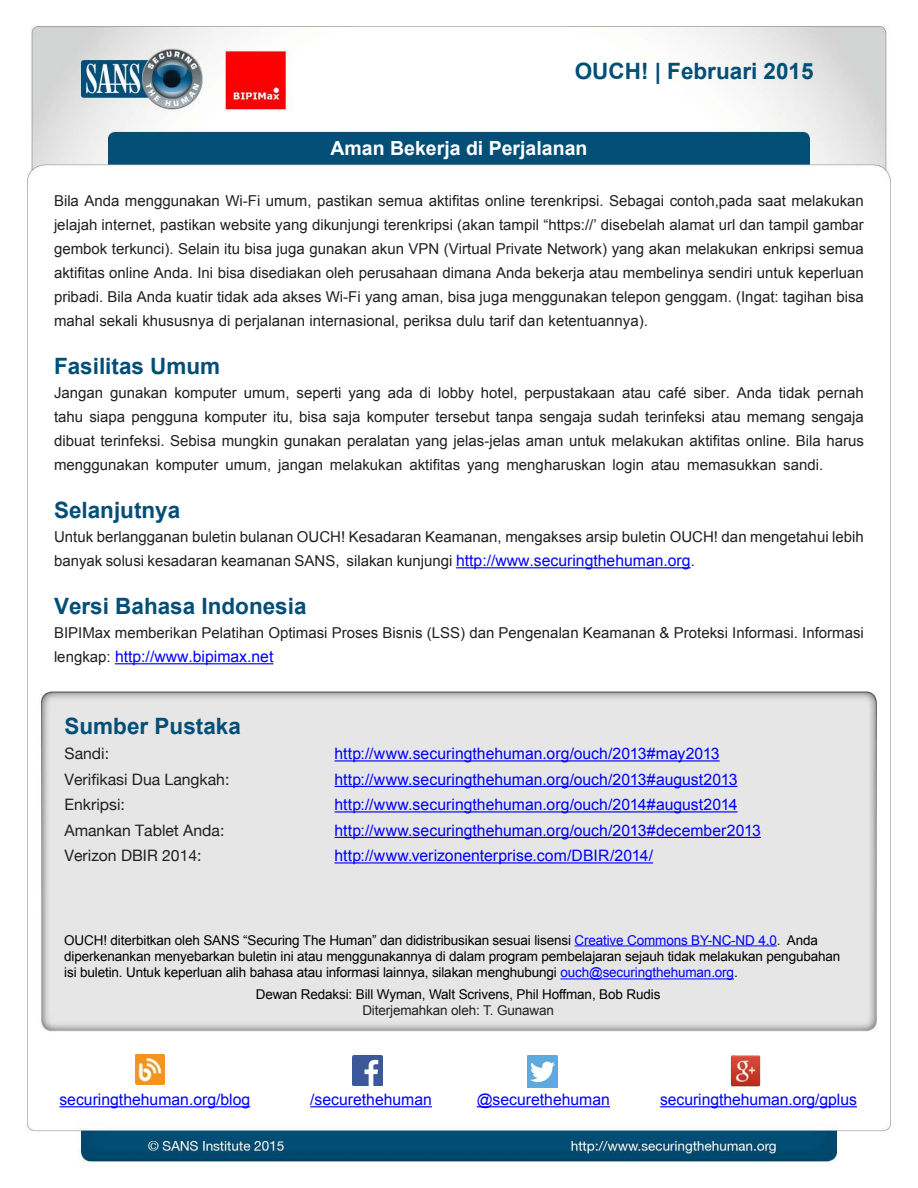
<style>
.page{position:relative;width:918px;height:1188px;background:#fff}
.page>*{position:absolute;margin:0;border:0;box-sizing:border-box;transform-origin:0 0}
.MainText{font:700 22.5px "Arial";color:#024e77}
.t1{font:700 22.5px "Arial";color:#004f77}
.t2{font:700 19.5px "Arial";color:#fff}
.MainText-2{font:15.75px "Arial";color:#00f}
.t3{font:15.75px "Helvetica Neue";color:#231f20}
.MainText-3{font:15px/24px "Arial";color:#231f20;text-align:justify}
.t4{font:13.5px/16.5px "Arial";letter-spacing:-.01em;color:#000}
.t5{font:13.5px "Arial";letter-spacing:-.01em;color:#231f20}
.s1{font-size:15.75px;color:#00f}
.s2{font-size:15px;color:#231f20}
.s3{color:#00f}
.s4{color:#231f20}
</style>
<div class="page">
<img style="left:27px;top:25px;width:864px;height:1139px">
<hr style="left:456px;top:567px;width:235px;height:1px;background:#00f">
<hr style="left:115px;top:663px;width:158px;height:1px;background:#00f">
<hr style="left:575px;top:945px;width:202px;height:1px;background:#00f">
<hr style="left:560px;top:978px;width:174px;height:1px;background:#00f">
<hr style="left:335px;top:760px;width:385px;height:2px;background:#00f">
<hr style="left:335px;top:786px;width:402px;height:1px;background:#00f">
<hr style="left:335px;top:811px;width:403px;height:2px;background:#00f">
<hr style="left:335px;top:837px;width:426px;height:1px;background:#00f">
<hr style="left:335px;top:862px;width:318px;height:2px;background:#00f">
<img style="left:135px;top:1054px;width:30px;height:30px">
<hr style="left:59px;top:1106px;width:191px;height:1px;background:#00f">
<img style="left:353px;top:1055px;width:29px;height:30px">
<hr style="left:310px;top:1106px;width:122px;height:1px;background:#00f">
<img style="left:527px;top:1055px;width:30px;height:32px">
<hr style="left:477px;top:1106px;width:133px;height:1px;background:#00f">
<img style="left:730px;top:1054px;width:30px;height:32px">
<hr style="left:660px;top:1106px;width:197px;height:1px;background:#00f">
<h1 class="t1" style="left:575px;top:56px;width:240px">OUCH! | Februari 2015</h1>
<h2 class="t2" style="left:331px;top:136px;width:258px">Aman Bekerja di Perjalanan</h2>
<p class="MainText-3" style="left:54px;top:189px;width:811px">Bila Anda menggunakan Wi-Fi umum, pastikan semua aktifitas online terenkripsi. Sebagai contoh,pada saat melakukan jelajah internet, pastikan website yang dikunjungi terenkripsi (akan tampil “https://’ disebelah alamat url dan tampil gambar gembok terkunci .) Selain itu bisa juga gunakan akun VPN (Virtual Private Network) yang akan melakukan enkripsi semua aktifitas online Anda. Ini bisa disediakan oleh perusahaan dimana Anda bekerja atau membelinya sendiri untuk keperluan pribadi. Bila Anda kuatir tidak ada akses Wi-Fi yang aman, bisa juga menggunakan telepon genggam (. Ingat: tagihan bisa mahal sekali khususnya di perjalanan internasional, periksa dulu tarif dan ketentuannya .(</p>
<p class="MainText" style="left:54px;top:351px;width:168px">Fasilitas Umum</p>
<p class="MainText-3" style="left:817px;top:381px;width:48px">pernah</p>
<p class="MainText-3" style="left:658px;top:381px;width:30px">café</p>
<p class="MainText-3" style="left:54px;top:381px;width:51px">Jangan</p>
<p class="MainText-3" style="left:54px;top:405px;width:811px">tahu siapa pengguna komputer itu, bisa saja komputer tersebut tanpa sengaja sudah terinfeksi atau memang sengaja</p>
<p class="MainText-3" style="left:54px;top:429px;width:811px">dibuat terinfeksi. Sebisa mungkin gunakan peralatan yang jelas-jelas aman untuk melakukan aktifitas online. Bila harus</p>
<p class="MainText-3" style="left:783px;top:453px;width:42px">sandi.</p>
<p class="MainText-3" style="left:110px;top:381px;width:59px">gunakan</p>
<p class="MainText-3" style="left:174px;top:381px;width:64px">komputer</p>
<p class="MainText-3" style="left:297px;top:381px;width:47px">seperti</p>
<p class="MainText-3" style="left:388px;top:381px;width:27px">ada</p>
<p class="MainText-3" style="left:420px;top:381px;width:13px">di</p>
<p class="MainText-3" style="left:438px;top:381px;width:37px">lobby</p>
<p class="MainText-3" style="left:481px;top:381px;width:38px">hotel,</p>
<p class="MainText-3" style="left:524px;top:381px;width:92px">perpustakaan</p>
<p class="MainText-3" style="left:693px;top:381px;width:38px">siber.</p>
<p class="MainText-3" style="left:737px;top:381px;width:37px">Anda</p>
<p class="MainText-3" style="left:779px;top:381px;width:33px">tidak</p>
<p class="MainText-3" style="left:622px;top:381px;width:31px">atau</p>
<p class="MainText-3" style="left:244px;top:381px;width:47px">umum,</p>
<p class="MainText-3" style="left:348px;top:381px;width:34px">yang</p>
<p class="MainText-3" style="left:409px;top:453px;width:52px">aktifitas</p>
<p class="MainText-3" style="left:54px;top:453px;width:97px">menggunakan</p>
<p class="MainText" style="left:54px;top:495px;width:128px">Selanjutnya</p>
<p class="MainText-3" style="left:54px;top:525px;width:811px">Untuk berlangganan buletin bulanan OUCH! Kesadaran Keamanan, mengakses arsip buletin OUCH! dan mengetahui lebih banyak solusi kesadaran keamanan SANS, silakan kunjungi <span class="s1">http://www.securingthehuman.org</span>.</p>
<p class="MainText" style="left:54px;top:591px;width:254px">Versi Bahasa Indonesia</p>
<p class="MainText-3" style="left:54px;top:621px;width:811px">BIPIMax memberikan Pelatihan Optimasi Proses Bisnis (LSS) dan Pengenalan Keamanan &amp; Proteksi Informasi. Informasi</p>
<p class="MainText-2" style="left:54px;top:646px;width:221px"><span class="s2">lengkap:</span> http://www.bipimax.net</p>
<p class="MainText-3" style="left:156px;top:453px;width:64px">komputer</p>
<p class="MainText-3" style="left:278px;top:453px;width:47px">jangan</p>
<p class="MainText-3" style="left:330px;top:453px;width:74px">melakukan</p>
<p class="MainText-3" style="left:506px;top:453px;width:101px">mengharuskan</p>
<p class="MainText-3" style="left:613px;top:453px;width:33px">login</p>
<p class="MainText-3" style="left:687px;top:453px;width:91px">memasukkan</p>
<p class="MainText-3" style="left:651px;top:453px;width:31px">atau</p>
<p class="MainText-3" style="left:225px;top:453px;width:47px">umum,</p>
<p class="MainText-3" style="left:467px;top:453px;width:34px">yang</p>
<p class="MainText" style="left:65px;top:711px;width:178px">Sumber Pustaka</p>
<p class="t3" style="left:65px;top:742px;width:46px">Sandi:</p>
<p class="MainText-2" style="left:335px;top:743px;width:387px">http://www.securingthehuman.org/ouch/2013#may2013</p>
<p class="t3" style="left:65px;top:768px;width:166px">Verifikasi Dua Langkah:</p>
<p class="MainText-2" style="left:335px;top:769px;width:404px">http://www.securingthehuman.org/ouch/2013#august2013</p>
<p class="t3" style="left:65px;top:793px;width:62px">Enkripsi:</p>
<p class="MainText-2" style="left:335px;top:794px;width:405px">http://www.securingthehuman.org/ouch/2014#august2014</p>
<p class="t3" style="left:65px;top:819px;width:161px">Amankan Tablet Anda:</p>
<p class="MainText-2" style="left:335px;top:820px;width:428px">http://www.securingthehuman.org/ouch/2013#december2013</p>
<p class="t3" style="left:65px;top:844px;width:139px">Verizon DBIR 2014:</p>
<p class="MainText-2" style="left:335px;top:845px;width:320px">http://www.verizonenterprise.com/DBIR/2014/</p>
<p class="t4" style="left:64px;top:932px;width:778px">OUCH! diterbitkan oleh SANS “Securing The Human” dan didistribusikan sesuai lisensi <span class="s3">Creative Commons BY-NC-ND 4.0</span><span class="s4">. </span>diperkenankan menyebarkan buletin ini atau menggunakannya di dalam program pembelajaran sejauh tidak melakukan pengubahan isi buletin. Untuk keperluan alih bahasa atau informasi lainnya, silakan menghubungi <span class="s3">ouch@securingthehuman.org</span>.</p>
<p class="t4" style="left:256px;top:986px;width:406px">Dewan Redaksi: Bill Wyman, Walt Scrivens, Phil Hoffman, Bob Rudis</p>
<p class="t5" style="left:362px;top:1001px;width:193px">Diterjemahkan oleh .T: Gunawan</p>
<p class="t4" style="left:787px;top:932px;width:33px">Anda</p>
<p class="MainText-2" style="left:59px;top:1089px;width:192px">securingthehuman.org/blog</p>
<p class="MainText-2" style="left:310px;top:1089px;width:123px">/securethehuman</p>
<p class="MainText-2" style="left:477px;top:1089px;width:135px">@securethehuman</p>
<p class="MainText-2" style="left:660px;top:1089px;width:198px">securingthehuman.org/gplus</p>
</div>
